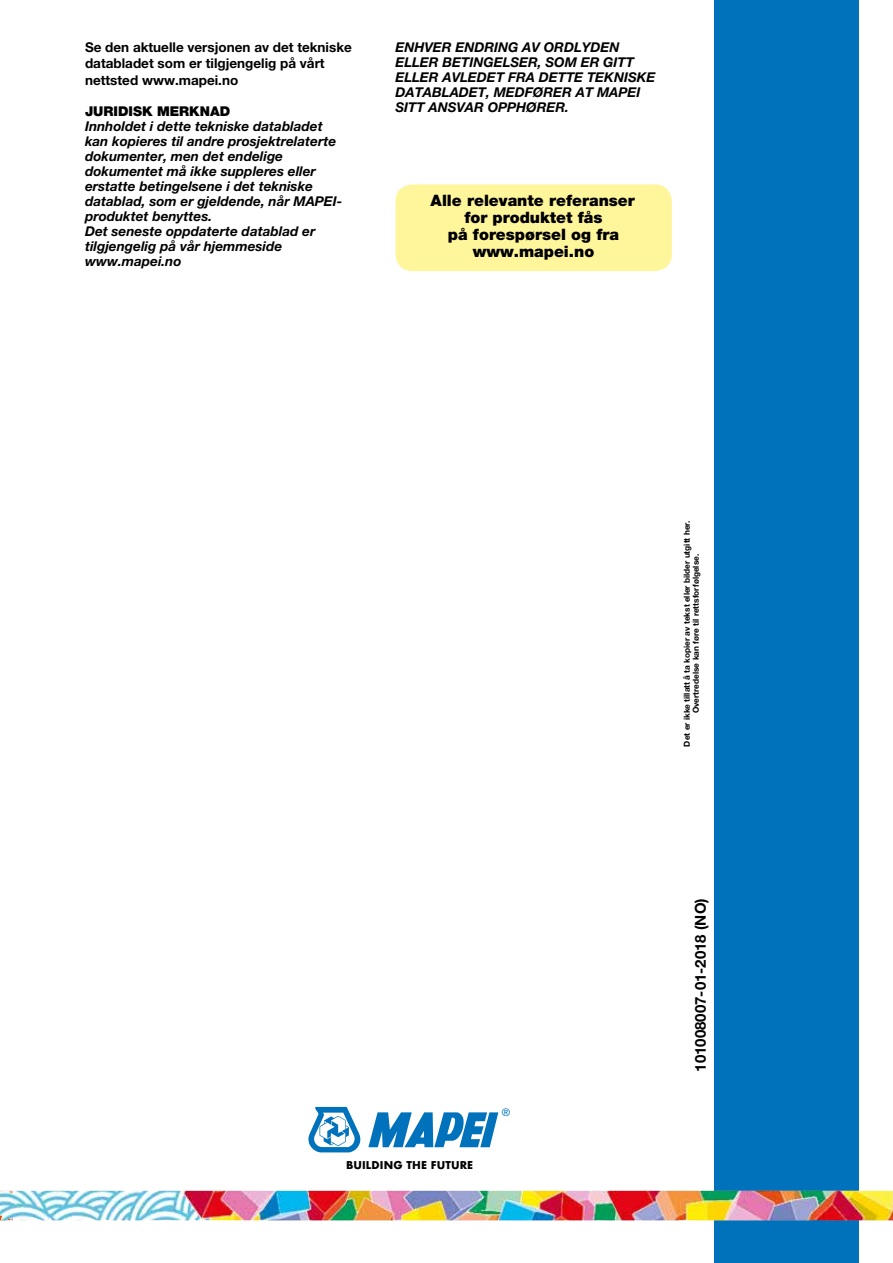
<style>
.page{position:relative;width:893px;height:1263px;background:#fff}
.page>*{position:absolute;margin:0;border:0;box-sizing:border-box;transform-origin:0 0}
.t1{font:900 15.75px/17.2px "Helvetica Neue LTW1 G";color:#000;text-align:center}
.t2{font:700 15px "Helvetica Neue LTW1 G";color:#000}
.t3{font:italic 700 13.5px/15px "Helvetica Neue LTW1 G";color:#000}
.t4{font:700 13.5px/16.2px "Helvetica Neue LTW1 G";color:#000}
.t5{font:900 13.5px "Helvetica Neue LTW1 G";color:#000}
.t6{font:700 10.5px "Futura";letter-spacing:.01em;color:#000}
.t7{font:10.5px "Helvetica Neue LTW1 G";color:#0072bb}
.t8{font:700 8.25px/9px "Helvetica Neue LTW1 G";color:#000;text-align:center}
</style>
<div class="page">
<div style="left:714px;top:0;width:145px;height:1263px;background:#0072bb"></div>
<img style="left:0;top:1191px;width:893px;height:29px">
<svg style="left:368px;top:1112px;width:130px;height:35px"></svg>
<svg style="left:308px;top:1107px;width:52px;height:45px"></svg>
<div style="left:395px;top:184px;width:277px;height:87px;background:#fff69b;border-radius:17px"></div>
<p class="t4" style="left:85px;top:39px;width:268px">Se den aktuelle versjonen av det tekniske databladet som er tilgjengelig på vårt nettsted www.mapei.no</p>
<p class="t5" style="left:85px;top:103px;width:147px">JURIDISK MERKNAD</p>
<p class="t3" style="left:85px;top:118px;width:259px">Innholdet i dette tekniske databladet kan kopieres til andre prosjektrelaterte dokumenter, men det endelige dokumentet må ikke suppleres eller erstatte betingelsene i det tekniske datablad, som er gjeldende, når MAPEI&shy;produktet benyttes.<br>Det seneste oppdaterte datablad er tilgjengelig på vår hjemmeside www.mapei.no</p>
<p class="t3" style="left:395px;top:40px;width:262px">ENHVER ENDRING AV ORDLYDEN<br>ELLER BETINGELSER, SOM ER GITT<br>ELLER AVLEDET FRA DETTE TEKNISKE<br>DATABLADET, MEDFØRER AT MAPEI<br>SITT ANSVAR OPPHØRER.</p>
<p class="t1" style="left:431px;top:191px;width:206px">Alle relevante referanser for produktet fås<br>på forespørsel og fra www.mapei.no</p>
<p class="t6" style="left:346px;top:1158px;width:129px">BUILDING THE FUTURE</p>
<p class="t7" style="left:502px;top:1106px;width:10px">®</p>
<p class="t8" style="left:682px;top:746px;width:227px;rotate:-90deg">Det er ikke tillatt å ta kopier av tekst eller bilder utgitt her.<br>Overtredelse kan føre til rettsforfølgelse.</p>
<p class="t2" style="left:691px;top:1071px;width:175px;rotate:-90deg">101008007-01-2018 (NO)</p>
</div>
